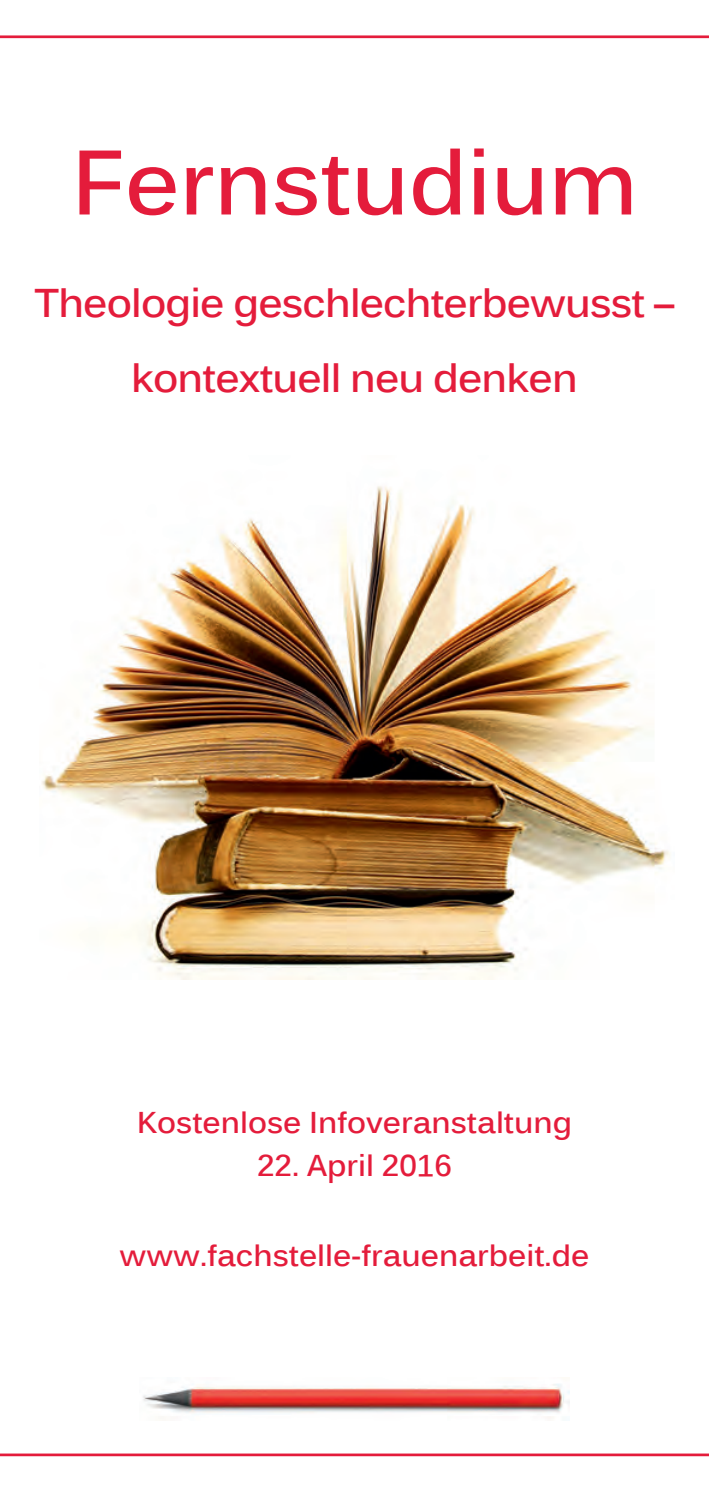
<style>
.page{position:relative;width:709px;height:1489px;background:#fff}
.page>*{position:absolute;margin:0;border:0;box-sizing:border-box;transform-origin:0 0}
.t1{font:700 90px "Kalinga";color:#e41c3b}
.t2{font:700 40px "Kalinga";letter-spacing:-.02em;color:#e41c3b}
.t3{font:700 30px "Kalinga";color:#e41c3b}
</style>
<div class="page">
<hr style="left:0;top:35px;width:709px;height:3px;background:#e41c3b">
<hr style="left:0;top:1453px;width:709px;height:2px;background:#e41c3b">
<img style="left:42px;top:486px;width:628px;height:493px">
<img style="left:143px;top:1384px;width:426px;height:34px">
<p class="t1" style="left:71px;top:124px;width:568px">Fernstudium</p>
<p class="t2" style="left:35px;top:277px;width:641px">Theologie geschlechterbewusst –</p>
<p class="t2" style="left:131px;top:352px;width:448px">kontextuell neu denken</p>
<p class="t3" style="left:137px;top:1102px;width:437px">Kostenlose Infoveranstaltung</p>
<p class="t3" style="left:257px;top:1145px;width:196px">22. April 2016</p>
<p class="t3" style="left:119px;top:1235px;width:471px">www.fachstelle-frauenarbeit.de</p>
</div>
